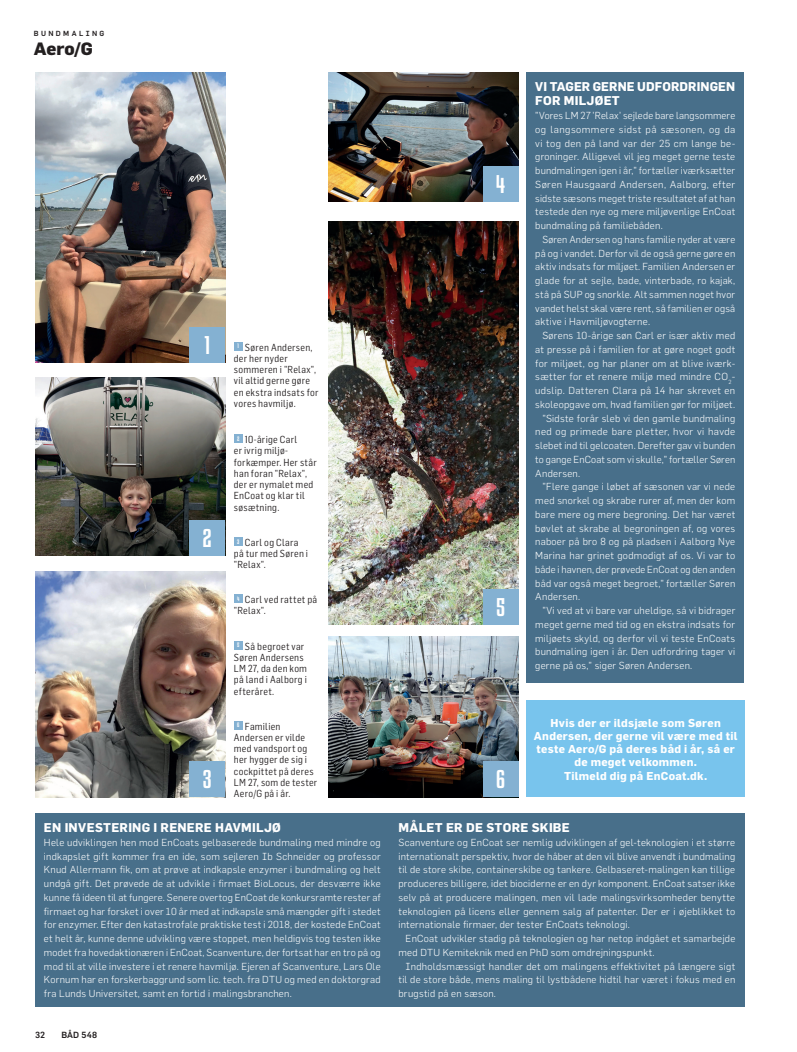
<style>
.page{position:relative;width:797px;height:1052px;background:#fff}
.page>*{position:absolute;margin:0;border:0;box-sizing:border-box;transform-origin:0 0}
.t1{font:22.5px "Kenyan Coffee Rg";color:#fff}
.t2{font:800 17.5px "Flama";color:#231f20}
.t3{font:700 12.5px/13.8px "Flama";letter-spacing:.015em;color:#fff}
.t4{font:700 11.25px/13.1px "Flama";letter-spacing:.02em;color:#fff;text-align:center}
.t5{font:300 10px/13.8px "Flama";letter-spacing:.025em;color:#fff;text-align:justify}
.t6{font:10px/11.2px "Flama Semicondensed";letter-spacing:.025em;color:#231f20}
.t7{font:500 8.75px "Flama";letter-spacing:.015em;color:#231f20}
.t8{font:500 7.25px "Flama";letter-spacing:.325em;color:#231f20}
</style>
<div class="page">
<div style="left:526px;top:73px;width:218px;height:610px;background:#486f8a"></div>
<img style="left:329px;top:636px;width:189px;height:161px">
<img style="left:35px;top:378px;width:190px;height:177px">
<img style="left:35px;top:73px;width:190px;height:289px">
<img style="left:329px;top:222px;width:189px;height:402px">
<img style="left:35px;top:572px;width:190px;height:225px">
<img style="left:328px;top:73px;width:190px;height:128px">
<div style="left:35px;top:813px;width:709px;height:193px;background:#486f8a"></div>
<div style="left:526px;top:700px;width:219px;height:97px;background:#78c4ed"></div>
<div style="left:189px;top:327px;width:36px;height:35px;background:#84b1d2"></div>
<div style="left:189px;top:520px;width:36px;height:35px;background:#84b1d2"></div>
<div style="left:189px;top:761px;width:36px;height:36px;background:#84b1d2"></div>
<div style="left:483px;top:166px;width:35px;height:35px;background:#84b1d2"></div>
<div style="left:483px;top:589px;width:35px;height:35px;background:#84b1d2"></div>
<div style="left:483px;top:761px;width:35px;height:36px;background:#84b1d2"></div>
<div style="left:234px;top:342px;width:9px;height:9px;background:#84b1d2"></div>
<div style="left:234px;top:434px;width:9px;height:9px;background:#84b1d2"></div>
<div style="left:234px;top:537px;width:9px;height:9px;background:#84b1d2"></div>
<div style="left:234px;top:594px;width:9px;height:9px;background:#84b1d2"></div>
<div style="left:234px;top:640px;width:9px;height:9px;background:#84b1d2"></div>
<div style="left:234px;top:720px;width:9px;height:9px;background:#84b1d2"></div>
<p class="t8" style="left:34px;top:29px;width:37px">BUNDMA</p>
<p class="t8" style="left:79px;top:29px;width:27px">LING</p>
<h2 class="t2" style="left:34px;top:37px;width:60px">Aero/G</h2>
<h1 class="t1" style="left:204px;top:331px;width:7px">1</h1>
<h1 class="t1" style="left:203px;top:524px;width:11px">2</h1>
<h1 class="t1" style="left:203px;top:766px;width:10px">3</h1>
<p class="t6" style="left:234px;top:341px;width:86px;text-indent:4px"><sup>1</sup> Søren Andersen, der her nyder sommeren i ”Relax”, vil altid gerne gøre en ekstra indsats for vores havmiljø.</p>
<p class="t6" style="left:234px;top:433px;width:84px;text-indent:3px"><sup>2</sup> 10-årige Carl<br>er ivrig miljø&shy;forkæmper. Her står han foran ”Relax”, der er nymalet med<br>EnCoat og klar til søsætning.</p>
<p class="t6" style="left:234px;top:536px;width:76px;text-indent:3px"><sup>3</sup> Carl og Clara på tur med Søren i ”Relax”.</p>
<p class="t6" style="left:234px;top:593px;width:85px;text-indent:3px"><sup>4</sup> Carl ved rattet på ”Relax”.</p>
<p class="t6" style="left:234px;top:640px;width:75px;text-indent:3px"><sup>5</sup> Så begroet var<br>Søren Andersens<br>LM 27, da den kom på land i Aalborg i efteråret.</p>
<p class="t6" style="left:234px;top:720px;width:85px;text-indent:3px"><sup>6</sup> Familien<br>Andersen er vilde med vandsport og her hygger de sig i cockpittet på deres<br>LM 27, som de tester<br>Aero/G på i år.</p>
<p class="t3" style="left:44px;top:820px;width:238px">EN INVESTERING I RENERE HAVMILJØ</p>
<p class="t5" style="left:44px;top:835px;width:338px">Hele udviklingen hen mod EnCoats gelbaserede bundmaling med mindre og indkapslet gift kommer fra en ide, som sejleren Ib Schneider og professor Knud Allermann fik, om at prøve at indkapsle enzymer i bundmaling og helt undgå gift. Det prøvede de at udvikle i firmaet BioLocus, der desværre ikke kunne få ideen til at fungere. Senere overtog EnCoat de konkursramte rester af firmaet og har forsket i over 10 år med at indkapsle små mængder gift i stedet for enzymer. Efter den katastrofale praktiske test i 2018, der kostede EnCoat et helt år, kunne denne udvikling være stoppet, men heldigvis tog testen ikke modet fra hovedaktionæren i EnCoat, Scanventure, der fortsat har en tro på og mod til at ville investere i et renere havmiljø. Ejeren af Scanventure, Lars Ole Kornum har en forskerbaggrund som lic. tech. fra DTU og med en doktorgrad fra Lunds Universitet, samt en fortid i malingsbranchen.</p>
<p class="t7" style="left:35px;top:1029px;width:12px">32</p>
<p class="t7" style="left:61px;top:1029px;width:37px">BÅD 548</p>
<h1 class="t1" style="left:496px;top:170px;width:11px">4</h1>
<h1 class="t1" style="left:496px;top:593px;width:11px">5</h1>
<h1 class="t1" style="left:496px;top:766px;width:11px">6</h1>
<p class="t3" style="left:535px;top:80px;width:201px">VI TAGER GERNE UDFORDRINGEN<br>FOR MILJØET</p>
<p class="t5" style="left:535px;top:108px;width:201px">”Vores LM 27 ’Relax’ sejlede bare langsommere og langsommere sidst på sæsonen, og da vi tog den på land var der 25 cm lange be&shy;groninger. Alligevel vil jeg meget gerne teste bundmalingen igen i år,” fortæller iværksætter Søren Hausgaard Andersen, Aalborg, efter sidste sæsons meget triste resultatet af at han testede den nye og mere miljøvenlige EnCoat bundmaling på familiebåden.</p>
<p class="t5" style="left:535px;top:232px;width:201px;text-indent:7px">Søren Andersen og hans familie nyder at være på og i vandet. Derfor vil de også gerne gøre en aktiv indsats for miljøet. Familien Andersen er glade for at sejle, bade, vinterbade, ro kajak, stå på SUP og snorkle. Alt sammen noget hvor vandet helst skal være rent, så familien er også aktive i Havmiljøvogterne.</p>
<p class="t5" style="left:542px;top:328px;width:194px">Sørens 10-årige søn Carl er især aktiv med</p>
<p class="t5" style="left:535px;top:342px;width:201px">at presse på i familien for at gøre noget godt</p>
<p class="t5" style="left:535px;top:356px;width:201px">for miljøet, og har planer om at blive iværk-</p>
<p class="t5" style="left:535px;top:370px;width:201px">sætter for et renere miljø med mindre CO<sub>2</sub>-</p>
<p class="t5" style="left:535px;top:383px;width:201px">udslip. Datteren Clara på 14 har skrevet en</p>
<p class="t5" style="left:535px;top:397px;width:201px">skoleopgave om, hvad familien gør for miljøet.</p>
<p class="t5" style="left:542px;top:411px;width:194px">”Sidste forår sleb vi den gamle bundmaling</p>
<p class="t5" style="left:535px;top:425px;width:201px">ned og primede bare pletter, hvor vi havde</p>
<p class="t5" style="left:535px;top:438px;width:201px">slebet ind til gelcoaten. Derefter gav vi bunden</p>
<p class="t5" style="left:535px;top:452px;width:201px">to gange EnCoat som vi skulle,” fortæller Søren</p>
<p class="t5" style="left:535px;top:466px;width:46px">Andersen.</p>
<p class="t5" style="left:542px;top:480px;width:194px">”Flere gange i løbet af sæsonen var vi nede</p>
<p class="t5" style="left:535px;top:493px;width:201px">med snorkel og skrabe rurer af, men der kom</p>
<p class="t5" style="left:535px;top:507px;width:201px">bare mere og mere begroning. Det har været</p>
<p class="t5" style="left:535px;top:521px;width:201px">bøvlet at skrabe al begroningen af, og vores</p>
<p class="t5" style="left:535px;top:535px;width:201px">naboer på bro 8 og på pladsen i Aalborg Nye</p>
<p class="t5" style="left:535px;top:548px;width:201px">Marina har grinet godmodigt af os. Vi var to</p>
<p class="t5" style="left:535px;top:562px;width:201px">både i havnen, der prøvede EnCoat og den anden</p>
<p class="t5" style="left:535px;top:576px;width:201px">båd var også meget begroet,” fortæller Søren</p>
<p class="t5" style="left:535px;top:590px;width:46px">Andersen.</p>
<p class="t5" style="left:542px;top:603px;width:194px">”Vi ved at vi bare var uheldige, så vi bidrager</p>
<p class="t5" style="left:535px;top:617px;width:201px">meget gerne med tid og en ekstra indsats for</p>
<p class="t5" style="left:535px;top:631px;width:201px">miljøets skyld, og derfor vil vi teste EnCoats</p>
<p class="t5" style="left:535px;top:645px;width:201px">bundmaling igen i år. Den udfordring tager vi</p>
<p class="t5" style="left:535px;top:658px;width:159px">gerne på os,” siger Søren Andersen.</p>
<p class="t4" style="left:534px;top:716px;width:205px">Hvis der er ildsjæle som Søren<br>Andersen, der gerne vil være med til teste Aero/G på deres båd i år, så er de meget velkommen.<br>Tilmeld dig på EnCoat.dk.</p>
<p class="t3" style="left:398px;top:820px;width:173px">MÅLET ER DE STORE SKIBE</p>
<p class="t5" style="left:398px;top:835px;width:338px">Scanventure og EnCoat ser nemlig udviklingen af gel-teknologien i et større internationalt perspektiv, hvor de håber at den vil blive anvendt i bundmaling til de store skibe, containerskibe og tankere. Gelbaseret-malingen kan tillige produceres billigere, idet biociderne er en dyr komponent. EnCoat satser ikke selv på at producere malingen, men vil lade malingsvirksomheder benytte teknologien på licens eller gennem salg af patenter. Der er i øjeblikket to internationale firmaer, der tester EnCoats teknologi.</p>
<p class="t5" style="left:398px;top:931px;width:338px;text-indent:7px">EnCoat udvikler stadig på teknologien og har netop indgået et samarbejde med DTU Kemiteknik med en PhD som omdrejningspunkt.</p>
<p class="t5" style="left:398px;top:959px;width:338px;text-indent:7px">Indholdsmæssigt handler det om malingens effektivitet på længere sigt til de store både, mens maling til lystbådene hidtil har været i fokus med en brugstid på en sæson.</p>
</div>
